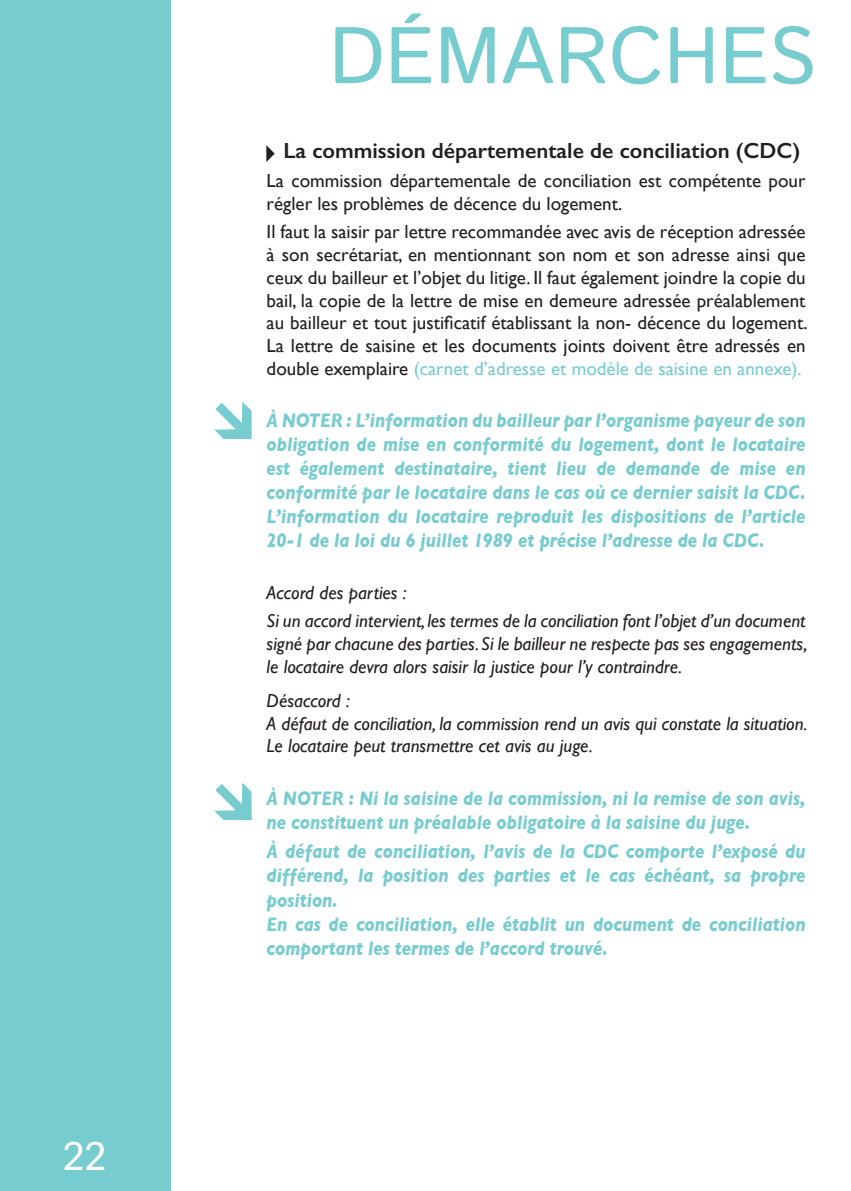
<style>
.page{position:relative;width:851px;height:1191px;background:#fff}
.page>*{position:absolute;margin:0;border:0;box-sizing:border-box;transform-origin:0 0}
.t1{font:80px "Istok";color:#77ccd0}
.t2{font:40px "Istok";color:#fff}
.t3{font:600 22px "Gill Sans";color:#231f20}
.t4{font:italic 700 20px/24px "Gill Sans";color:#77ccd0;scale:.85 1}
.t5{font:19px/22.8px "Gill Sans";color:#231f20}
.t6{font:italic 19px/22.8px "Gill Sans";color:#231f20}
.s1{font-family:"Arrowstfb";font-weight:400}
.s2{color:#77ccd0}
</style>
<div class="page">
<div style="left:0;top:0;width:170px;height:1191px;background:#77ccd0"></div>
<svg style="left:214px;top:783px;width:37px;height:37px"></svg>
<svg style="left:214px;top:401px;width:37px;height:38px"></svg>
<h2 class="t2" style="left:63px;top:1130px;width:45px">22</h2>
<h1 class="t1" style="left:329px;top:3px;width:489px">DÉMARCHES</h1>
<p class="t3" style="left:266px;top:138px;width:535px"><span class="s1">b</span> La commission départementale de conciliation (CDC)</p>
<p class="t5" style="left:266px;top:169px;width:540px">La commission départementale de conciliation est compétente pour régler les problèmes de décence du logement.</p>
<p class="t5" style="left:266px;top:220px;width:542px;text-align:justify">Il faut la saisir par lettre recommandée avec avis de réception adressée à son secrétariat, en mentionnant son nom et son adresse ainsi que ceux du bailleur et l’objet du litige. Il faut également joindre la copie du bail, la copie de la lettre de mise en demeure adressée préalablement au bailleur et tout justificatif établissant la non- décence du logement.<br>La lettre de saisine et les documents joints doivent être adressés en double exemplaire <span class="s2">(carnet d’adresse et modèle de saisine en annexe).</span></p>
<p class="t4" style="left:266px;top:408px;width:635px;text-align:justify">À NOTER : L’information du bailleur par l’organisme payeur de son obligation de mise en conformité du logement, dont le locataire est également destinataire, tient lieu de demande de mise en conformité par le locataire dans le cas où ce dernier saisit la CDC.<br>L’information du locataire reproduit les dispositions de l’article 20-1 de la loi du 6 juillet 1989 et précise l’adresse de la CDC.</p>
<p class="t6" style="left:266px;top:578px;width:540px;line-height:28.4px">Accord des parties :<br>Si un accord intervient, les termes de la conciliation font l’objet d’un document</p>
<p class="t6" style="left:266px;top:632px;width:542px">signé par chacune des parties. Si le bailleur ne respecte pas ses engagements, le locataire devra alors saisir la justice pour l’y contraindre.</p>
<p class="t6" style="left:266px;top:689px;width:542px">Désaccord :<br>A défaut de conciliation, la commission rend un avis qui constate la situation.<br>Le locataire peut transmettre cet avis au juge.</p>
<p class="t4" style="left:266px;top:786px;width:635px">À NOTER : Ni la saisine de la commission, ni la remise de son avis, ne constituent un préalable obligatoire à la saisine du juge.</p>
<p class="t4" style="left:266px;top:839px;width:635px">À défaut de conciliation, l’avis de la CDC comporte l’exposé du différend, la position des parties et le cas échéant, sa propre position.<br>En cas de conciliation, elle établit un document de conciliation comportant les termes de l’accord trouvé.</p>
</div>
